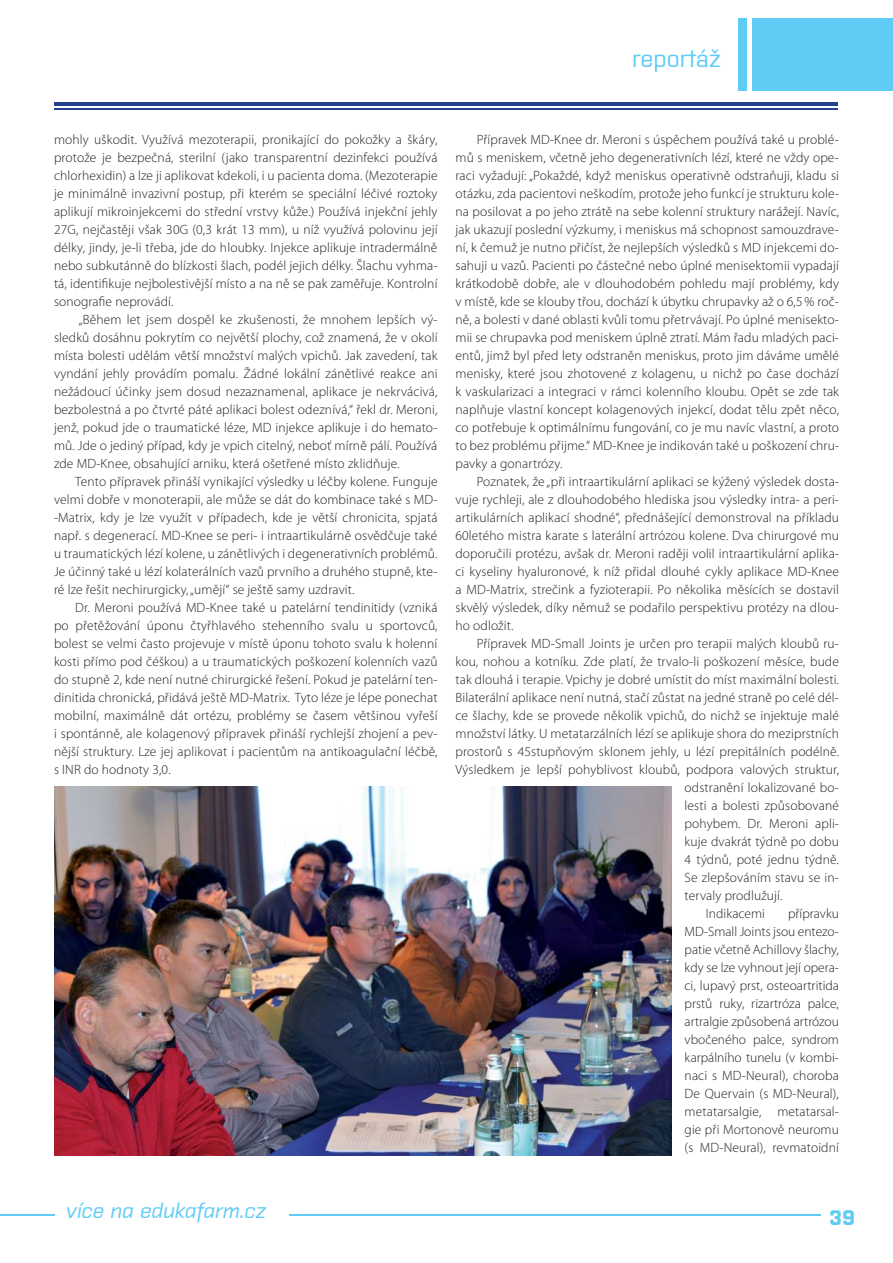
<style>
.page{position:relative;width:893px;height:1263px;background:#fff}
.page>*{position:absolute;margin:0;border:0;box-sizing:border-box;transform-origin:0 0}
.t1{font:500 24px "Purista";color:#5eccf5}
.t2{font:italic 500 21px "Purista";color:#5eccf5}
.t3{font:700 21px "Purista";color:#5eccf5}
.t4{font:300 13.5px/18px "Myriad Pro";letter-spacing:.01em;color:#231f20;text-align:justify}
</style>
<div class="page">
<img style="left:54px;top:787px;width:618px;height:368px">
<hr style="left:0;top:1214px;width:821px;height:1px;background:#5eccf5">
<div style="left:55px;top:1191px;width:234px;height:49px;background:#fff"></div>
<div style="left:753px;top:18px;width:140px;height:72px;background:#5eccf5"></div>
<div style="left:738px;top:18px;width:8px;height:72px;background:#5eccf5"></div>
<hr style="left:54px;top:102px;width:784px;height:4px;background:#25408e">
<hr style="left:54px;top:109px;width:784px;height:1px;background:#25408e">
<h1 class="t1" style="left:632px;top:41px;width:90px">reportáž</h1>
<p class="t4" style="left:54px;top:132px;width:385px">mohly uškodit. Využívá mezoterapii, pronikající do pokožky a škáry, protože je bezpečná, sterilní (jako transparentní dezinfekci používá chlorhexidin) a lze ji aplikovat kdekoli, i u pacienta doma. (Mezoterapie je minimálně invazivní postup, při kterém se speciální léčivé roztoky aplikují mikroinjekcemi do střední vrstvy kůže.) Používá injekční jehly 27G, nejčastěji však 30G (0,3 krát 13 mm), u níž využívá polovinu její délky, jindy, je-li třeba, jde do hloubky. Injekce aplikuje intradermálně nebo subkutánně do blízkosti šlach, podél jejich délky. Šlachu vyhma&shy;tá, identifikuje nejbolestivější místo a na ně se pak zaměřuje. Kontrolní sonografie neprovádí.</p>
<p class="t4" style="left:54px;top:312px;width:385px;text-indent:25px">„Během let jsem dospěl ke zkušenosti, že mnohem lepších vý&shy;sledků dosáhnu pokrytím co největší plochy, což znamená, že v okolí místa bolesti udělám větší množství malých vpichů. Jak zavedení, tak vyndání jehly provádím pomalu. Žádné lokální zánětlivé reakce ani nežádoucí účinky jsem dosud nezaznamenal, aplikace je nekrvácivá, bezbolestná a po čtvrté páté aplikaci bolest odeznívá,“ řekl dr. Meroni, jenž, pokud jde o traumatické léze, MD injekce aplikuje i do hemato&shy;mů. Jde o jediný případ, kdy je vpich citelný, neboť mírně pálí. Používá zde MD-Knee, obsahující arniku, která ošetřené místo zklidňuje.</p>
<p class="t4" style="left:54px;top:474px;width:385px;text-indent:21px">Tento přípravek přináší vynikající výsledky u léčby kolene. Funguje velmi dobře v monoterapii, ale může se dát do kombinace také s MD--Matrix, kdy je lze využít v případech, kde je větší chronicita, spjatá např. s degenerací. MD-Knee se peri- i intraartikulárně osvědčuje také u traumatických lézí kolene, u zánětlivých i degenerativních problémů.<br>Je účinný také u lézí kolaterálních vazů prvního a druhého stupně, kte&shy;ré lze řešit nechirurgicky, „umějí“ se ještě samy uzdravit.</p>
<p class="t4" style="left:54px;top:600px;width:385px;text-indent:21px">Dr. Meroni používá MD-Knee také u patelární tendinitidy (vzniká po přetěžování úponu čtyřhlavého stehenního svalu u sportovců, bolest se velmi často projevuje v místě úponu tohoto svalu k holenní kosti přímo pod čéškou) a u traumatických poškození kolenních vazů do stupně 2, kde není nutné chirurgické řešení. Pokud je patelární ten&shy;dinitida chronická, přidává ještě MD-Matrix. Tyto léze je lépe ponechat mobilní, maximálně dát ortézu, problémy se časem většinou vyřeší i spontánně, ale kolagenový přípravek přináší rychlejší zhojení a pev&shy;nější struktury. Lze jej aplikovat i pacientům na antikoagulační léčbě, s INR do hodnoty 3,0.</p>
<p class="t4" style="left:455px;top:132px;width:385px;text-indent:21px">Přípravek MD-Knee dr. Meroni s úspěchem používá také u problé&shy;mů s meniskem, včetně jeho degenerativních lézí, které ne vždy ope&shy;raci vyžadují: „Pokaždé, když meniskus operativně odstraňuji, kladu si otázku, zda pacientovi neškodím, protože jeho funkcí je strukturu kole&shy;na posilovat a po jeho ztrátě na sebe kolenní struktury narážejí. Navíc, jak ukazují poslední výzkumy, i meniskus má schopnost samouzdrave&shy;ní, k čemuž je nutno přičíst, že nejlepších výsledků s MD injekcemi do&shy;sahuji u vazů. Pacienti po částečné nebo úplné menisektomii vypadají krátkodobě dobře, ale v dlouhodobém pohledu mají problémy, kdy v místě, kde se klouby třou, dochází k úbytku chrupavky až o 6,5 % roč&shy;ně, a bolesti v dané oblasti kvůli tomu přetrvávají. Po úplné menisekto&shy;mii se chrupavka pod meniskem úplně ztratí. Mám řadu mladých paci&shy;entů, jimž byl před lety odstraněn meniskus, proto jim dáváme umělé menisky, které jsou zhotovené z kolagenu, u nichž po čase dochází k vaskularizaci a integraci v rámci kolenního kloubu. Opět se zde tak naplňuje vlastní koncept kolagenových injekcí, dodat tělu zpět něco, co potřebuje k optimálnímu fungování, co je mu navíc vlastní, a proto to bez problému přijme.“ MD-Knee je indikován také u poškození chru&shy;pavky a gonartrózy.</p>
<p class="t4" style="left:455px;top:474px;width:385px;text-indent:21px">Poznatek, že „při intraartikulární aplikaci se kýžený výsledek dosta&shy;vuje rychleji, ale z dlouhodobého hlediska jsou výsledky intra- a peri&shy;artikulárních aplikací shodné“, přednášející demonstroval na příkladu 60letého mistra karate s laterální artrózou kolene. Dva chirurgové mu doporučili protézu, avšak dr. Meroni raději volil intraartikulární aplika&shy;ci kyseliny hyaluronové, k níž přidal dlouhé cykly aplikace MD-Knee a MD-Matrix, strečink a fyzioterapii. Po několika měsících se dostavil skvělý výsledek, díky němuž se podařilo perspektivu protézy na dlou&shy;ho odložit.</p>
<p class="t4" style="left:477px;top:636px;width:364px">Přípravek MD-Small Joints je určen pro terapii malých kloubů ru-</p>
<p class="t4" style="left:455px;top:654px;width:385px">kou, nohou a kotníku. Zde platí, že trvalo-li poškození měsíce, bude</p>
<p class="t4" style="left:455px;top:672px;width:385px">tak dlouhá i terapie. Vpichy je dobré umístit do míst maximální bolesti.</p>
<p class="t4" style="left:455px;top:690px;width:385px">Bilaterální aplikace není nutná, stačí zůstat na jedné straně po celé dél-</p>
<p class="t4" style="left:455px;top:708px;width:385px">ce šlachy, kde se provede několik vpichů, do nichž se injektuje malé</p>
<p class="t4" style="left:455px;top:726px;width:385px">množství látky. U metatarzálních lézí se aplikuje shora do meziprstních</p>
<p class="t4" style="left:455px;top:744px;width:385px">prostorů s 45stupňovým sklonem jehly, u lézí prepitálních podélně.</p>
<p class="t4" style="left:455px;top:762px;width:385px">Výsledkem je lepší pohyblivost kloubů, podpora valových struktur,</p>
<p class="t4" style="left:685px;top:780px;width:156px">odstranění lokalizované bo-</p>
<p class="t4" style="left:685px;top:798px;width:156px">lesti a bolesti způsobované</p>
<p class="t4" style="left:685px;top:816px;width:156px">pohybem. Dr. Meroni apli-</p>
<p class="t4" style="left:685px;top:834px;width:156px">kuje dvakrát týdně po dobu</p>
<p class="t4" style="left:685px;top:852px;width:156px">4 týdnů, poté jednu týdně.</p>
<p class="t4" style="left:685px;top:870px;width:156px">Se zlepšováním stavu se in-</p>
<p class="t4" style="left:685px;top:888px;width:99px">tervaly prodlužují.</p>
<p class="t4" style="left:706px;top:906px;width:61px">Indikacemi</p>
<p class="t4" style="left:685px;top:906px;width:156px;text-indent:103px">přípravku MD-Small Joints jsou entezo&shy;patie včetně Achillovy šlachy, kdy se lze vyhnout její opera&shy;ci, lupavý prst, osteoartritida prstů ruky, rizartróza palce, artralgie způsobená artrózou vbočeného palce, syndrom karpálního tunelu (v kombi&shy;naci s MD-Neural), choroba De Quervain (s MD-Neural), metatarsalgie, metatarsal&shy;gie při Mortonově neuromu (s MD-Neural), revmatoidní</p>
<h2 class="t2" style="left:66px;top:1195px;width:202px">více na edukafarm.cz</h2>
<h2 class="t3" style="left:829px;top:1202px;width:27px">39</h2>
</div>
